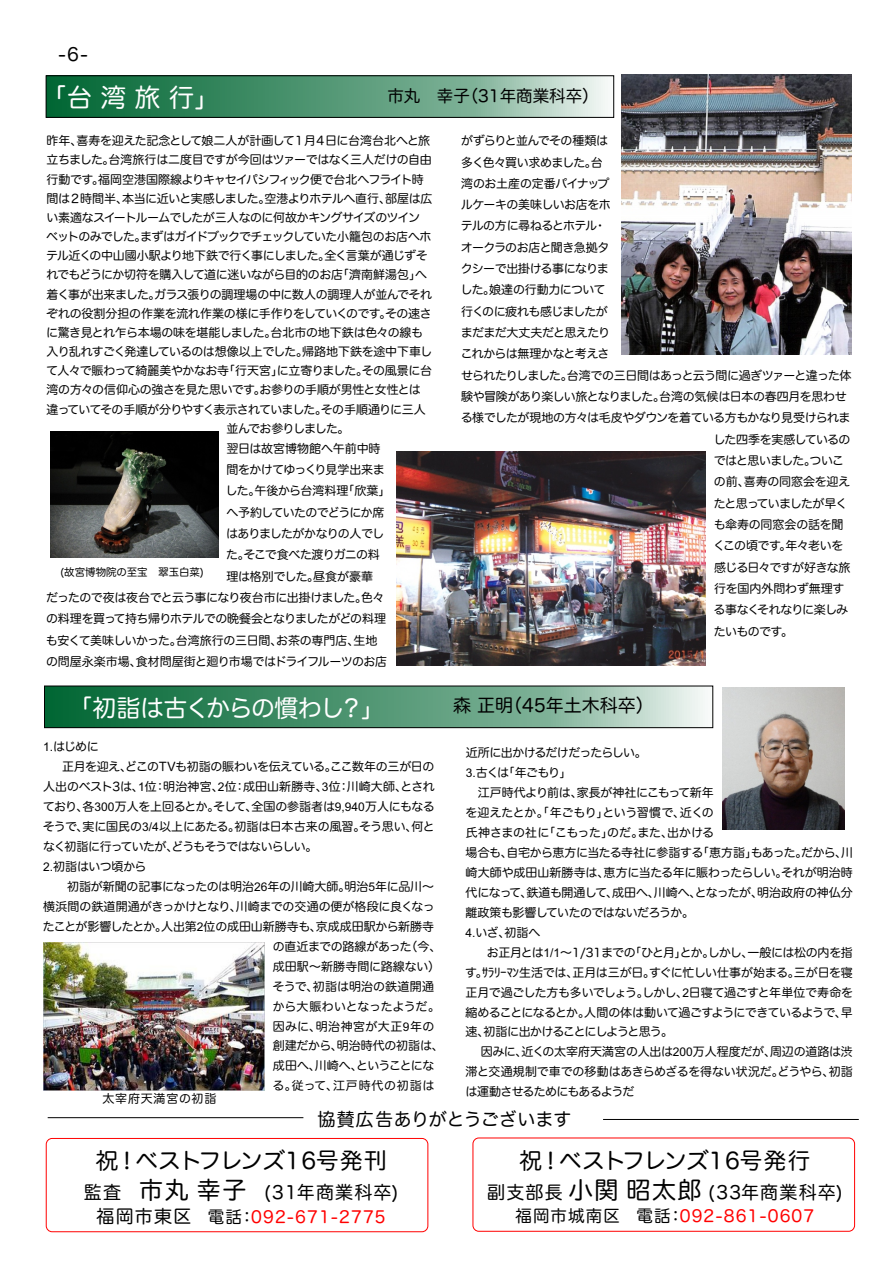
<style>
.page{position:relative;width:893px;height:1263px;background:#fff}
.page>*{position:absolute;margin:0;border:0;box-sizing:border-box;transform-origin:0 0}
.t1{font:25.5px "Hira Maru Pro W4";color:#fff}
.t2{font:24px "Hira Maru Pro W4";letter-spacing:-.045em;color:#fff}
.t3{font:22.5px "Hira Maru Pro W4";color:#000}
.t4{font:18px "Hira Maru Pro W4";letter-spacing:.065em;color:#000}
.t5{font:18px "Hira Maru Pro W4";letter-spacing:.035em;color:#000}
.t6{font:18px "Hira Maru Pro W4";color:#000}
.t7{font:16.5px "Hira Maru Pro W4";letter-spacing:.065em;color:#f00}
.t8{font:16.5px "Hira Maru Pro W4";color:#000}
.t9{font:12px/20px "Hira Maru Pro W4";letter-spacing:-.045em;color:#000;text-align:justify}
.t10{font:12px "Hira Maru Pro W4";letter-spacing:-.02em;color:#000}
.t11{font:12px/20px "Hira Maru Pro W4";letter-spacing:-.065em;color:#000}
.t12{font:12px "Hira Maru Pro W4";letter-spacing:-.025em;color:#000}
.t13{font:12px "Hira Maru Pro W4";color:#000}
.t14{font:12px "Hira Maru Pro W4";letter-spacing:-.075em;color:#000}
.t15{font:12px "Hira Maru Pro W4";letter-spacing:-.015em;color:#000}
.t16{font:12px "Hira Maru Pro W4";letter-spacing:-.07em;color:#000}
.t17{font:12px "Hira Maru Pro W4";letter-spacing:-.01em;color:#000}
.t18{font:12px "Hira Maru Pro W4";letter-spacing:-.085em;color:#000}
.t19{font:12px "Hira Maru Pro W4";letter-spacing:-.005em;color:#000}
.t20{font:12px "Hira Maru Pro W4";letter-spacing:.025em;color:#000}
.t21{font:12px "Hira Maru Pro W4";letter-spacing:.05em;color:#000}
.t22{font:12px "Hira Maru Pro W4";letter-spacing:.065em;color:#000}
.t23{font:10.5px "Hira Maru Pro W4";color:#000}
.s1{font-family:"Arial"}
.s2{font-size:24px}
.s3{font-size:18px;color:#000}
.s4{color:#000}
</style>
<div class="page">
<hr style="left:48px;top:1117px;width:255px;height:1px;background:#000">
<svg style="left:48px;top:77px;width:560px;height:39px;background:#5b9c7c"></svg>
<div style="left:46px;top:75px;width:568px;height:43px;border:1px solid #000"></div>
<hr style="left:603px;top:1119px;width:256px;height:1px;background:#000">
<svg style="left:46px;top:688px;width:659px;height:38px;background:#5c9d7c"></svg>
<div style="left:44px;top:686px;width:669px;height:42px;border:1px solid #000"></div>
<div style="left:46px;top:1138px;width:382px;height:94px;border:1px solid #f00;border-radius:6px"></div>
<div style="left:472px;top:1137px;width:383px;height:95px;border:1px solid #f00;border-radius:6px"></div>
<img style="left:621px;top:74px;width:231px;height:280px">
<img style="left:50px;top:431px;width:168px;height:126px">
<img style="left:44px;top:943px;width:221px;height:148px">
<img style="left:722px;top:687px;width:122px;height:142px">
<img style="left:396px;top:451px;width:310px;height:214px">
<h3 class="t5" style="left:58px;top:45px;width:32px">-6-</h3>
<h1 class="t1" style="left:41px;top:84px;width:180px">「台湾旅⾏」</h1>
<h3 class="t8" style="left:387px;top:87px;width:213px">市丸 幸⼦（31年商業科卒）</h3>
<p class="t9" style="left:47px;top:131px;width:385px">昨年、喜寿を迎えた記念として娘⼆⼈が計画して１⽉４⽇に台湾台北へと旅</p>
<p class="t9" style="left:47px;top:150px;width:387px">⽴ちました。台湾旅⾏は⼆度⽬ですが今回はツァーではなく三⼈だけの⾃由</p>
<p class="t9" style="left:47px;top:169px;width:379px">⾏動です。福岡空港国際線よりキャセイパシフィック便で台北へフライト時</p>
<p class="t9" style="left:47px;top:188px;width:388px">間は２時間半、本当に近いと実感しました。空港よりホテルへ直⾏、部屋は広</p>
<p class="t9" style="left:46px;top:207px;width:375px">い素適なスイートルームでしたが三⼈なのに何故かキングサイズのツイン</p>
<p class="t16" style="left:46px;top:231px;width:387px">ベットのみでした。まずはガイドブックでチェックしていた⼩籠包のお店へホ</p>
<p class="t11" style="left:46px;top:246px;width:383px">テル近くの中⼭國⼩駅より地下鉄で⾏く事にしました。全く⾔葉が通じずそ</p>
<p class="t9" style="left:46px;top:265px;width:382px">れでもどうにか切符を購⼊して道に迷いながら⽬的のお店「濟南鮮湯包」へ</p>
<p class="t9" style="left:46px;top:284px;width:387px">着く事が出来ました。ガラス張りの調理場の中に数⼈の調理⼈が並んでそれ</p>
<p class="t12" style="left:46px;top:307px;width:387px">ぞれの役割分担の作業を流れ作業の様に⼿作りをしていくのです。その速さ</p>
<p class="t12" style="left:46px;top:326px;width:378px">に驚き⾒とれ乍ら本場の味を堪能しました。台北市の地下鉄は⾊々の線も</p>
<p class="t9" style="left:46px;top:342px;width:387px">⼊り乱れすごく発達しているのは想像以上でした。帰路地下鉄を途中下⾞し</p>
<p class="t9" style="left:46px;top:361px;width:388px">て⼈々で賑わって綺麗美やかなお寺「⾏天宮」に⽴寄りました。その⾵景に台</p>
<p class="t9" style="left:46px;top:380px;width:376px">湾の⽅々の信仰⼼の強さを⾒た思いです。お参りの⼿順が男性と⼥性とは</p>
<p class="t11" style="left:46px;top:399px;width:381px">違っていてその⼿順が分りやすく表⽰されていました。その⼿順通りに三⼈</p>
<p class="t11" style="left:226px;top:418px;width:125px">並んでお参りしました。</p>
<p class="t13" style="left:226px;top:442px;width:156px">翌⽇は故宮博物館へ午前中時</p>
<p class="t9" style="left:226px;top:459px;width:160px">間をかけてゆっくり⾒学出来ま</p>
<p class="t13" style="left:226px;top:485px;width:167px">した。午後から台湾料理「欣葉」</p>
<p class="t9" style="left:226px;top:502px;width:160px">へ予約していたのでどうにか席</p>
<p class="t18" style="left:226px;top:527px;width:159px">はありましたがかなりの⼈でし</p>
<p class="t9" style="left:226px;top:545px;width:155px">た。そこで⾷べた渡りガニの料</p>
<p class="t10" style="left:226px;top:570px;width:148px">理は格別でした。昼⾷が豪華</p>
<p class="t9" style="left:46px;top:587px;width:340px">だったので夜は夜台でと云う事になり夜台市に出掛けました。⾊々</p>
<p class="t9" style="left:46px;top:609px;width:341px">の料理を買って持ち帰りホテルでの晩餐会となりましたがどの料理</p>
<p class="t9" style="left:46px;top:630px;width:333px">も安くて美味しいかった。台湾旅⾏の三⽇間、お茶の専⾨店、⽣地</p>
<p class="t9" style="left:46px;top:651px;width:342px">の問屋永楽市場、⾷材問屋街と廻り市場ではドライフルーツのお店</p>
<p class="t9" style="left:461px;top:131px;width:148px">がずらりと並んでその種類は</p>
<p class="t11" style="left:461px;top:152px;width:143px">多く⾊々買い求めました。台</p>
<p class="t9" style="left:461px;top:173px;width:150px">湾のお⼟産の定番パイナップ</p>
<p class="t9" style="left:461px;top:195px;width:151px">ルケーキの美味しいお店をホ</p>
<p class="t9" style="left:461px;top:216px;width:147px">テルの⽅に尋ねるとホテル・</p>
<p class="t9" style="left:461px;top:237px;width:150px">オークラのお店と聞き急拠タ</p>
<p class="t9" style="left:461px;top:259px;width:150px">クシーで出掛ける事になりま</p>
<p class="t9" style="left:460px;top:280px;width:146px">した。娘達の⾏動⼒について</p>
<p class="t9" style="left:461px;top:301px;width:148px">⾏くのに疲れも感じましたが</p>
<p class="t9" style="left:461px;top:322px;width:151px">まだまだ⼤丈夫だと思えたり</p>
<p class="t9" style="left:461px;top:344px;width:150px">これからは無理かなと考えさ</p>
<p class="t9" style="left:461px;top:365px;width:392px">せられたりしました。台湾での三⽇間はあっと云う間に過ぎツァーと違った体</p>
<p class="t9" style="left:461px;top:386px;width:387px">験や冒険があり楽しい旅となりました。台湾の気候は⽇本の春四⽉を思わせ</p>
<p class="t9" style="left:461px;top:408px;width:391px">る様でしたが現地の⽅々は⽑⽪やダウンを着ている⽅もかなり⾒受けられま</p>
<p class="t9" style="left:713px;top:429px;width:139px">した四季を実感しているの</p>
<p class="t11" style="left:714px;top:450px;width:132px">ではと思いました。ついこ</p>
<p class="t10" style="left:714px;top:476px;width:138px">の前、喜寿の同窓会を迎え</p>
<p class="t11" style="left:714px;top:493px;width:135px">たと思っていましたが早く</p>
<p class="t10" style="left:714px;top:518px;width:131px">も傘寿の同窓会の話を聞</p>
<p class="t9" style="left:713px;top:536px;width:132px">くこの頃です。年々⽼いを</p>
<p class="t9" style="left:714px;top:557px;width:138px">感じる⽇々ですが好きな旅</p>
<p class="t13" style="left:714px;top:582px;width:132px">⾏を国内外問わず無理す</p>
<p class="t11" style="left:714px;top:600px;width:136px">る事なくそれなりに楽しみ</p>
<p class="t9" style="left:714px;top:621px;width:81px">たいものです。</p>
<p class="t23" style="left:60px;top:567px;width:145px">(故宮博物院の⾄宝 翠⽟⽩菜)</p>
<h2 class="t2" style="left:69px;top:696px;width:318px">「初詣は古くからの慣わし？」</h2>
<h3 class="t5" style="left:453px;top:696px;width:202px">森正明（45年⼟⽊科卒）</h3>
<p class="t9" style="left:43px;top:737px;width:57px"><span class="s1">1.</span>はじめに</p>
<p class="t9" style="left:62px;top:757px;width:374px">正⽉を迎え、どこのTVも初詣の賑わいを伝えている。ここ数年の三が⽇の</p>
<p class="t15" style="left:43px;top:781px;width:393px">⼈出のベスト3は、<span class="s1">1</span>位：明治神宮、<span class="s1">2</span>位：成⽥⼭新勝寺、<span class="s1">3</span>位：川崎⼤師、とされ</p>
<p class="t9" style="left:43px;top:797px;width:393px">ており、各<span class="s1">300</span>万⼈を上回るとか。そして、全国の参詣者は<span class="s1">9,940</span>万⼈にもなる</p>
<p class="t10" style="left:43px;top:820px;width:393px">そうで、実に国⺠の<span class="s1">3/4</span>以上にあたる。初詣は⽇本古来の⾵習。そう思い、何と</p>
<p class="t14" style="left:43px;top:840px;width:276px">なく初詣に⾏っていたが、どうもそうではないらしい。</p>
<p class="t10" style="left:43px;top:860px;width:105px"><span class="s1">2.</span>初詣はいつ頃から</p>
<p class="t10" style="left:67px;top:880px;width:369px">初詣が新聞の記事になったのは明治<span class="s1">26</span>年の川崎⼤師。明治<span class="s1">5</span>年に品川〜</p>
<p class="t17" style="left:43px;top:900px;width:393px">横浜間の鉄道開通がきっかけとなり、川崎までの交通の便が格段に良くなっ</p>
<p class="t10" style="left:43px;top:920px;width:393px">たことが影響したとか。⼈出第<span class="s1">2</span>位の成⽥⼭新勝寺も、京成成⽥駅から新勝寺</p>
<p class="t9" style="left:273px;top:936px;width:170px">の直近までの路線があった（今、</p>
<p class="t19" style="left:273px;top:960px;width:169px">成⽥駅〜新勝寺間に路線ない）</p>
<p class="t13" style="left:273px;top:980px;width:163px">そうで、初詣は明治の鉄道開通</p>
<p class="t12" style="left:273px;top:1000px;width:169px">から⼤賑わいとなったようだ。</p>
<p class="t20" style="left:273px;top:1020px;width:163px">因みに、明治神宮が⼤正<span class="s1">9</span>年の</p>
<p class="t10" style="left:273px;top:1040px;width:172px">創建だから、明治時代の初詣は、</p>
<p class="t14" style="left:273px;top:1060px;width:163px">成⽥へ、川崎へ、ということにな</p>
<p class="t21" style="left:272px;top:1080px;width:163px">る。従って、江⼾時代の初詣は</p>
<p class="t11" style="left:466px;top:743px;width:183px">近所に出かけるだけだったらしい。<br><span class="s1">3.</span>古くは「年ごもり」</p>
<p class="t9" style="left:465px;top:783px;width:389px;text-align:left;text-indent:12px">江⼾時代より前は、家⻑が神社にこもって新年<br>を迎えたとか。「年ごもり」という習慣で、近くの<br>⽒神さまの社に「こもった」のだ。また、出かける<br>場合も、⾃宅から恵⽅に当たる寺社に参詣する「恵⽅詣」もあった。だから、川崎⼤師や成⽥⼭新勝寺は、恵⽅に当たる年に賑わったらしい。それが明治時代になって、鉄道も開通して、成⽥へ、川崎へ、となったが、明治政府の神仏分離政策も影響していたのではないだろうか。<br><span class="s1">4.</span>いざ、初詣へ</p>
<p class="t9" style="left:465px;top:942px;width:389px;text-indent:21px">お正⽉とは<span class="s1">1/1</span>〜1/31までの「ひと⽉」とか。しかし、⼀般には松の内を指す。ｻﾗﾘｰﾏﾝ⽣活では、正⽉は三が⽇。すぐに忙しい仕事が始まる。三が⽇を寝正⽉で過ごした⽅も多いでしょう。しかし、<span class="s1">2</span>⽇寝て過ごすと年単位で寿命を縮めることになるとか。⼈間の体は動いて過ごすようにできているようで、早速、初詣に出かけることにしようと思う。</p>
<p class="t9" style="left:465px;top:1042px;width:389px;text-indent:15px">因みに、近くの太宰府天満宮の⼈出は<span class="s1">200</span>万⼈程度だが、周辺の道路は渋滞と交通規制で⾞での移動はあきらめざるを得ない状況だ。どうやら、初詣は運動させるためにもあるようだ</p>
<h3 class="t6" style="left:317px;top:1110px;width:256px">協賛広告ありがとうございます</h3>
<p class="t22" style="left:102px;top:1092px;width:115px">太宰府天満宮の初詣</p>
<h3 class="t3" style="left:96px;top:1149px;width:292px">祝！ベストフレンズ16号発刊</h3>
<h3 class="t4" style="left:84px;top:1183px;width:316px">監査 <span class="s2">市丸幸⼦</span> (31年商業科卒)</h3>
<h3 class="t7" style="left:97px;top:1209px;width:291px"><span class="s3">福岡市東区</span> <span class="s4">電話：</span>092-671-2775</h3>
<h3 class="t3" style="left:519px;top:1149px;width:292px">祝！ベストフレンズ16号発⾏</h3>
<h3 class="t4" style="left:487px;top:1183px;width:357px">副⽀部⻑ <span class="s2">⼩関昭太郎</span> (33年商業科卒)</h3>
<h3 class="t7" style="left:515px;top:1208px;width:300px"><span class="s4">福岡市城南区 電話：</span>092-861-0607</h3>
</div>
